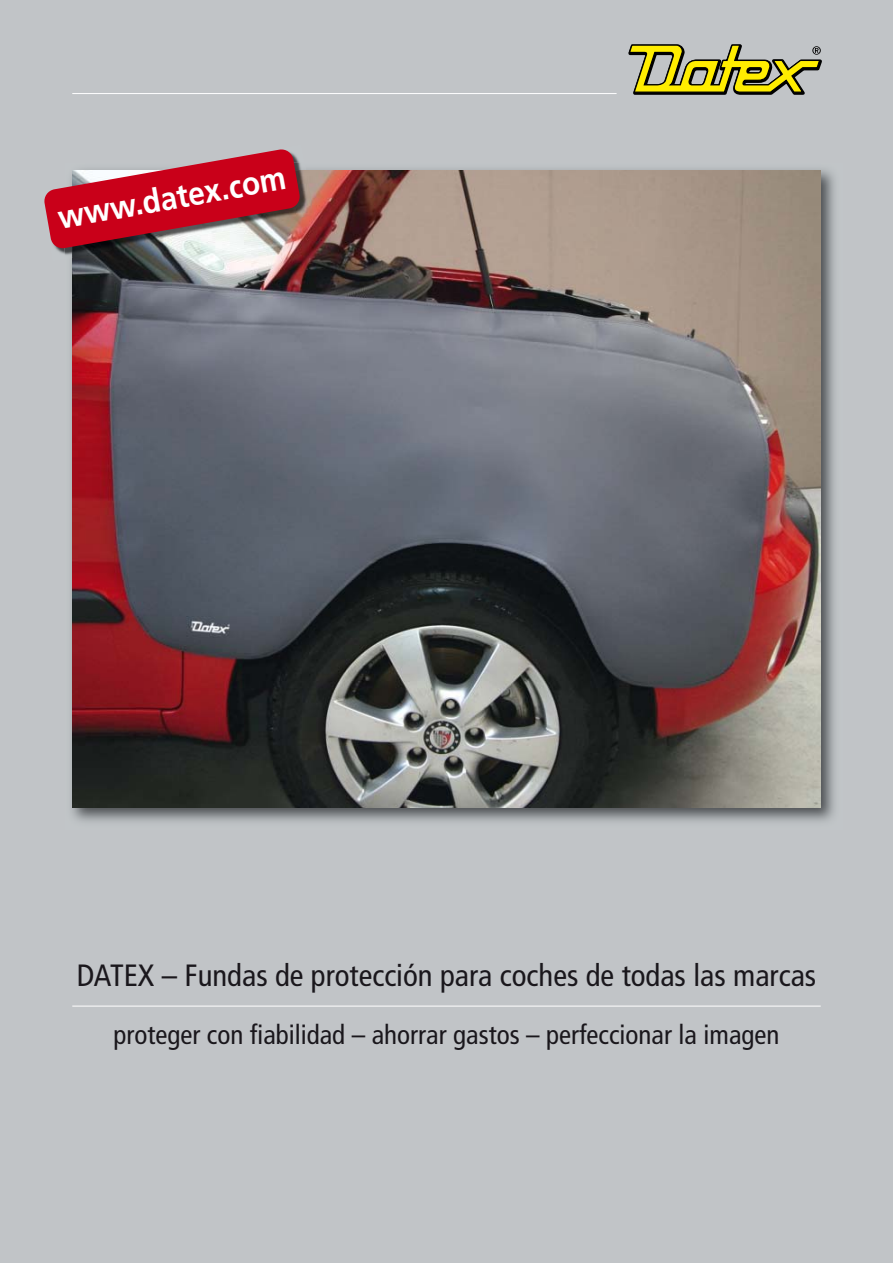
<style>
.page{position:relative;width:893px;height:1263px;background:#c1c4c7}
.page>*{position:absolute;margin:0;border:0;box-sizing:border-box;transform-origin:0 0}
.t1{font:700 33px "Frutiger";color:#fff;scale:.9 1}
.t2{font:condensed 30.75px "Frutiger";color:#1a171c}
.t3{font:condensed 27px "Frutiger";color:#1a171c}
</style>
<div class="page">
<hr style="left:72px;top:1006px;width:749px;height:1px;background:#fff">
<hr style="left:72px;top:93px;width:545px;height:1px;background:#fff">
<svg style="left:628px;top:44px;width:194px;height:51px"></svg>
<img style="left:71px;top:169px;width:764px;height:653px">
<img style="left:72px;top:170px;width:749px;height:638px">
<img style="left:56px;top:249px;width:9px;height:5px">
<img style="left:65px;top:249px;width:7px;height:10px">
<img style="left:72px;top:170px;width:242px;height:88px">
<svg style="left:44px;top:149px;width:257px;height:100px"></svg>
<p class="t1" style="left:56px;top:204px;width:258px;rotate:-10deg">www.datex.com</p>
<p class="t2" style="left:77px;top:962px;width:741px">DATEX – Fundas de protección para coches de todas las marcas</p>
<p class="t3" style="left:113px;top:1024px;width:668px">proteger con fiabilidad – ahorrar gastos – perfeccionar la imagen</p>
</div>
